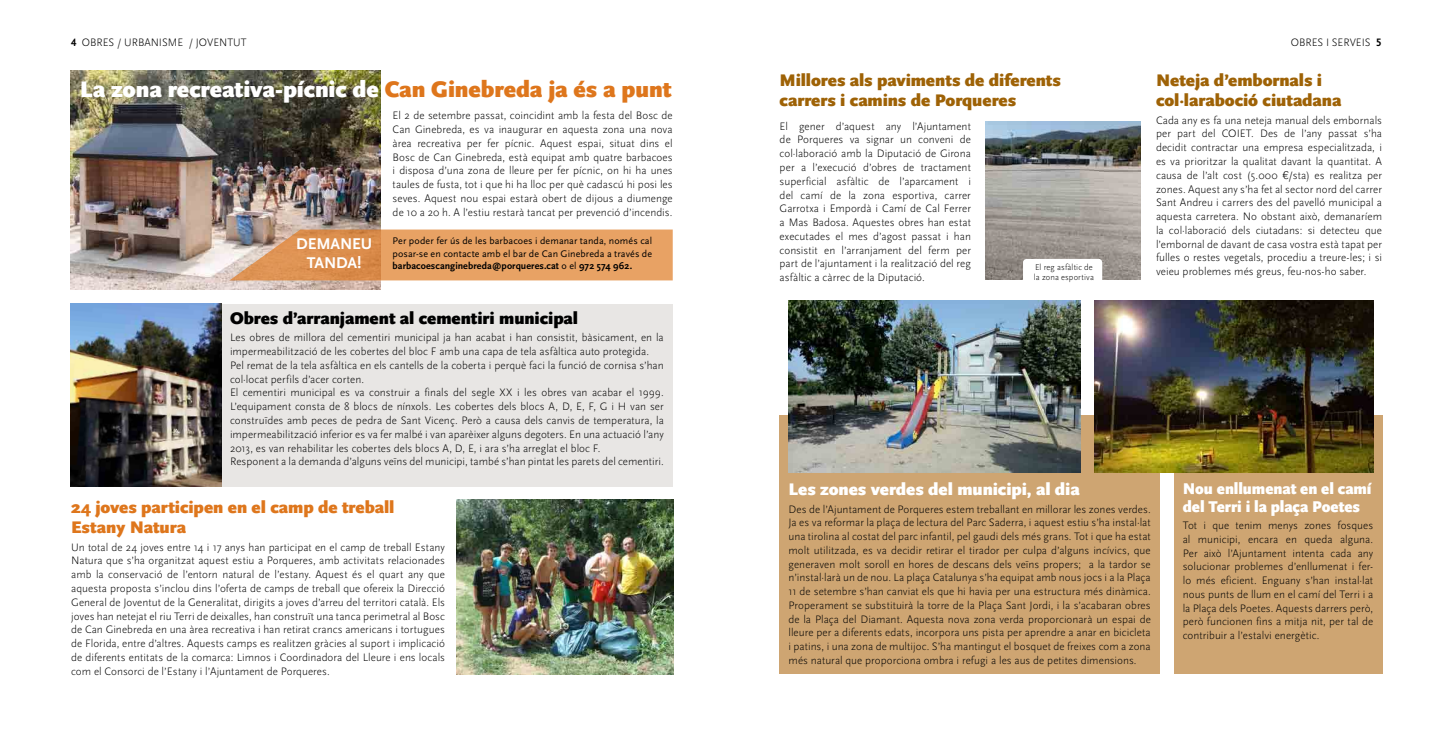
<style>
.page{position:relative;width:1453px;height:745px;background:#fff}
.page>*{position:absolute;margin:0;border:0;box-sizing:border-box;transform-origin:0 0}
.t1{font:900 23.5px "Scala Sans";letter-spacing:-.005em;color:#fff}
.t2{font:900 17.5px/20px "Scala Sans";color:#9e6206}
.t3{font:900 17.5px/20px "Scala Sans";color:#de761c}
.t4{font:900 17.5px "Scala Sans";color:#000}
.t5{font:900 17.5px "Scala Sans";letter-spacing:-.005em;color:#fff}
.t6{font:900 16.25px/17.5px "Scala Sans";color:#fff;scale:.95 1}
.t7{font:700 16.25px "Scala Sans Pro";color:#fff}
.t8{font:300 11.25px/13.8px "Scala Sans";letter-spacing:.005em;color:#000;text-align:justify}
.t9{font:10px/12.5px "Scala Sans Pro";letter-spacing:.015em;color:#000;text-align:justify}
.t10{font:300 8.75px/10px "Scala Sans";letter-spacing:.015em;color:#000}
.s1{font-family:"Scala Sans Pro";font-weight:700}
.s2{color:#de761c}
.s3{font-family:"Helvetica"}
.s4{font-weight:700}
</style>
<div class="page">
<div style="left:71px;top:304px;width:602px;height:182px;background:#e8e6e4"></div>
<img style="left:71px;top:71px;width:310px;height:218px">
<svg style="left:229px;top:229px;width:444px;height:51px"></svg>
<div style="left:780px;top:415px;width:380px;height:258px;background:#cea572"></div>
<div style="left:1174px;top:415px;width:208px;height:258px;background:#cea572"></div>
<img style="left:1094px;top:300px;width:279px;height:172px">
<img style="left:788px;top:300px;width:293px;height:172px">
<img style="left:985px;top:121px;width:155px;height:158px">
<div style="left:1023px;top:259px;width:79px;height:24px;background:#fff;border-radius:4px"></div>
<img style="left:456px;top:499px;width:218px;height:175px">
<img style="left:71px;top:304px;width:150px;height:182px">
<p class="t8" style="left:71px;top:35px;width:136px"><span class="s1">4</span> OBRES / URBANISME / Joventut</p>
<p class="t8" style="left:1291px;top:35px;width:92px">OBRES I SERVEIS <span class="s1">5</span></p>
<h1 class="t1" style="left:80px;top:76px;width:593px">La zona recreativa-pícnic de <span class="s2">Can Ginebreda ja és a punt</span></h1>
<p class="t8" style="left:780px;top:119px;width:193px">El gener d’aquest any l’Ajuntament de Porqueres va signar un conveni de col·laboració amb la Diputació de Girona per a l’execució d’obres de tractament superficial asfàltic de l’aparcament i del camí de la zona esportiva, carrer Garrotxa i Empordà i Camí de Cal Ferrer a Mas Badosa. Aquestes obres han estat executades el mes d’agost passat i han consistit en l’arranjament del ferm per part de l’ajuntament i la realització del reg asfàltic a càrrec de la Diputació.</p>
<h2 class="t2" style="left:780px;top:71px;width:283px">Millores als paviments de diferents carrers i camins de Porqueres</h2>
<h2 class="t2" style="left:1156px;top:71px;width:187px">Neteja d’embornals i col·laraboció ciutadana</h2>
<p class="t8" style="left:1156px;top:113px;width:228px">Cada any es fa una neteja manual dels embornals per part del COIET. Des de l’any passat s’ha decidit contractar una empresa especialitzada, i es va prioritzar la qualitat davant la quantitat. A causa de l’alt cost (5.000 <span class="s3">€</span>/sta) es realitza per zones. Aquest any s’ha fet al sector nord del carrer Sant Andreu i carrers des del pavelló municipal a aquesta carretera. No obstant això, demanaríem la col·laboració dels ciutadans: si detecteu que l’embornal de davant de casa vostra està tapat per fulles o restes vegetals, procediu a treure-les; i si veieu problemes més greus, feu-nos-ho saber.</p>
<p class="t8" style="left:393px;top:109px;width:282px">El 2 de setembre passat, coincidint amb la festa del Bosc de Can Ginebreda, es va inaugurar en aquesta zona una nova àrea recreativa per fer pícnic. Aquest espai, situat dins el Bosc de Can Ginebreda, està equipat amb quatre barbacoes i disposa d’una zona de lleure per fer pícnic, on hi ha unes taules de fusta, tot i que hi ha lloc per què cadascú hi posi les seves. Aquest nou espai estarà obert de dijous a diumenge de 10 a 20 h. A l’estiu restarà tancat per prevenció d’incendis.</p>
<p class="t9" style="left:393px;top:234px;width:261px">Per poder fer ús de les barbacoes i demanar tanda, només cal posar-se en contacte amb el bar de Can Ginebreda a través de <span class="s4">barbacoescanginebreda@porqueres.cat</span> o el <span class="s4">972 574 962.</span></p>
<h3 class="t7" style="left:296px;top:234px;width:33px">Deman</h3>
<h3 class="t7" style="left:352px;top:234px;width:22px">eu</h3>
<h3 class="t7" style="left:307px;top:252px;width:20px">tanda</h3>
<h3 class="t7" style="left:357px;top:252px;width:6px">!</h3>
<p class="t10" style="left:1034px;top:262px;width:62px">El reg asfàltic de la zona esportiva</p>
<h2 class="t4" style="left:230px;top:308px;width:350px">Obres d’arranjament al cementiri municipal</h2>
<p class="t8" style="left:230px;top:331px;width:435px;text-align:left">Les obres de millora del cementiri municipal ja han acabat i han consistit, bàsicament, en la impermeabilització de les cobertes del bloc F amb una capa de tela asfàltica auto protegida.<br>Pel remat de la tela asfàltica en els cantells de la coberta i perquè faci la funció de cornisa s’han col·locat perfils d’acer corten.<br>El cementiri municipal es va construir a finals del segle XX i les obres van acabar el 1999.<br>L’equipament consta de 8 blocs de nínxols. Les cobertes dels blocs A, D, E, F, G i H van ser construïdes amb peces de pedra de Sant Vicenç. Però a causa dels canvis de temperatura, la impermeabilització inferior es va fer malbé i van aparèixer alguns degoters. En una actuació l’any 2013, es van rehabilitar les cobertes dels blocs A, D, E, i ara s’ha arreglat el bloc F.<br>Responent a la demanda d’alguns veïns del municipi, també s’han pintat les parets del cementiri.</p>
<h2 class="t3" style="left:71px;top:498px;width:325px">24 joves participen en el camp de treball<br>Estany Natura</h2>
<p class="t8" style="left:71px;top:540px;width:375px">Un total de 24 joves entre 14 i 17 anys han participat en el camp de treball Estany Natura que s’ha organitzat aquest estiu a Porqueres, amb activitats relacionades amb la conservació de l’entorn natural de l’estany. Aquest és el quart any que aquesta proposta s’inclou dins l’oferta de camps de treball que ofereix la Direcció General de Joventut de la Generalitat, dirigits a joves d’arreu del territori català. Els joves han netejat el riu Terri de deixalles, han construït una tanca perimetral al Bosc de Can Ginebreda en una àrea recreativa i han retirat crancs americans i tortugues de Florida, entre d’altres. Aquests camps es realitzen gràcies al suport i implicació de diferents entitats de la comarca: Limnos i Coordinadora del Lleure i ens locals com el Consorci de l’Estany i l’Ajuntament de Porqueres.</p>
<h2 class="t5" style="left:788px;top:479px;width:293px">Les zones verdes del municipi, al dia</h2>
<p class="t8" style="left:788px;top:502px;width:364px">Des de l’Ajuntament de Porqueres estem treballant en millorar les zones verdes.<br>Ja es va reformar la plaça de lectura del Parc Saderra, i aquest estiu s’ha instal·lat una tirolina al costat del parc infantil, pel gaudi dels més grans. Tot i que ha estat molt utilitzada, es va decidir retirar el tirador per culpa d’alguns incívics, que generaven molt soroll en hores de descans dels veïns propers; a la tardor se n’instal·larà un de nou. La plaça Catalunya s’ha equipat amb nous jocs i a la Plaça 11 de setembre s’han canviat els que hi havia per una estructura més dinàmica.<br>Properament se substituirà la torre de la Plaça Sant Jordi, i la s’acabaran obres de la Plaça del Diamant. Aquesta nova zona verda proporcionarà un espai de lleure per a diferents edats, incorpora uns pista per aprendre a anar en bicicleta i patins, i una zona de multijoc. S’ha mantingut el bosquet de freixes com a zona més natural que proporciona ombra i refugi a les aus de petites dimensions.</p>
<h3 class="t6" style="left:1183px;top:480px;width:200px">Nou enllumenat en el camí del Terri i la plaça Poetes</h3>
<p class="t8" style="left:1183px;top:518px;width:192px">Tot i que tenim menys zones fosques al municipi, encara en queda alguna.<br>Per això l’Ajuntament intenta cada any solucionar problemes d’enllumenat i fer&shy;lo més eficient. Enguany s’han instal·lat nous punts de llum en el camí del Terri i a la Plaça dels Poetes. Aquests darrers però, però funcionen fins a mitja nit, per tal de contribuir a l’estalvi energètic.</p>
</div>
